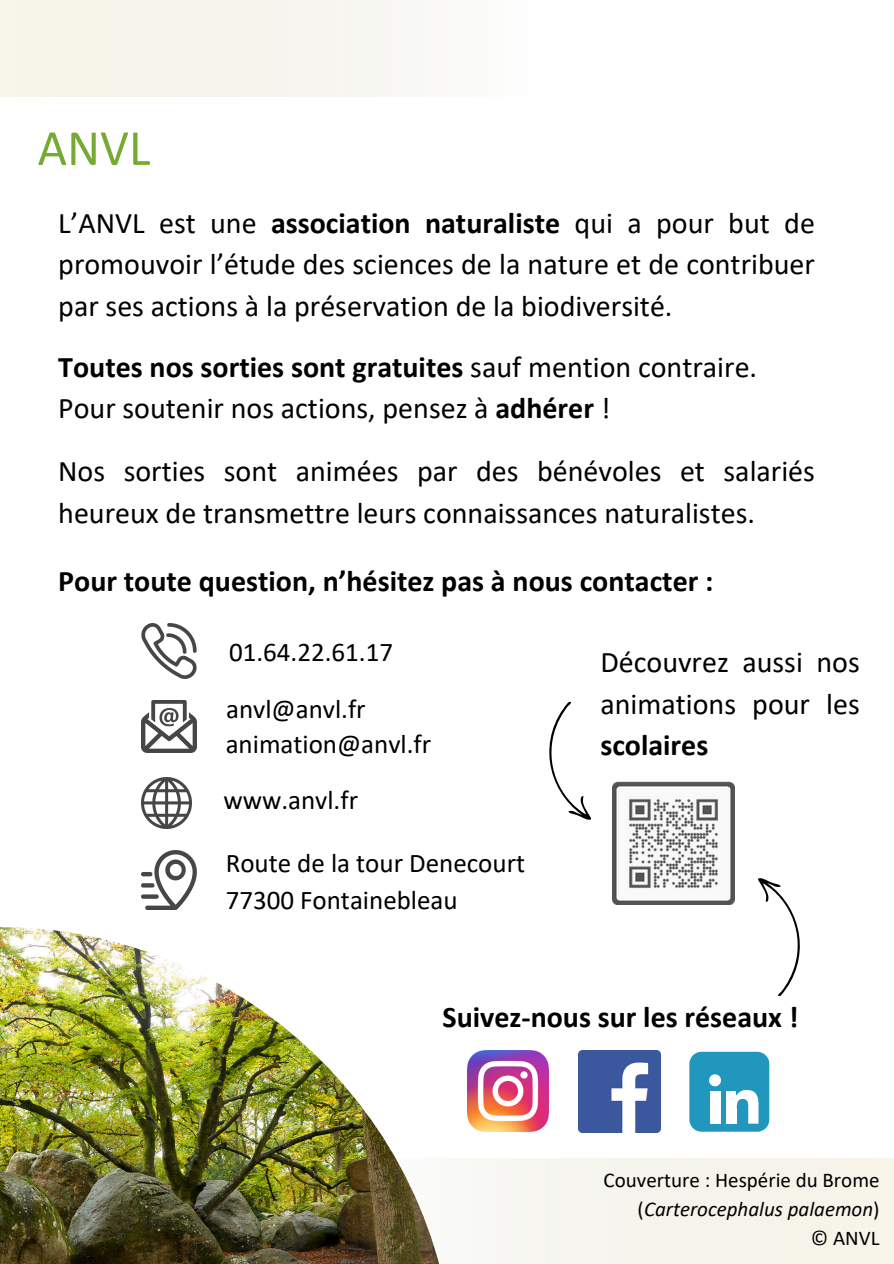
<style>
.page{position:relative;width:894px;height:1264px;background:#fff}
.page>*{position:absolute;margin:0;border:0;box-sizing:border-box;transform-origin:0 0}
.t1{font:51px "Calibri";color:#7a3}
.t2{font:30px/41.7px "Calibri";color:#000}
.t3{font:700 30px "Calibri";color:#000}
.t4{font:27px/37.2px "Calibri";color:#000}
.t5{font:21px "Calibri";color:#000}
.t6{font:italic 21px "Calibri";color:#000}
.s1{font-weight:700}
.s2{font-style:normal}
</style>
<div class="page">
<div style="left:0;top:0;width:539px;height:97px;background:linear-gradient(to right,#f4f2e5,#fafafa)"></div>
<img style="left:141px;top:623px;width:56px;height:55px">
<img style="left:141px;top:850px;width:55px;height:59px">
<img style="left:141px;top:778px;width:51px;height:50px">
<img style="left:141px;top:700px;width:55px;height:52px">
<img style="left:612px;top:781px;width:121px;height:123px">
<img style="left:0;top:927px;width:396px;height:336px">
<svg style="left:352px;top:1158px;width:541px;height:105px;fill:#f6f4eb"></svg>
<div style="left:689px;top:1051px;width:80px;height:80px;background:#2197bd;border-radius:12px"></div>
<svg style="left:709px;top:1074px;width:11px;height:12px"></svg>
<div style="left:709px;top:1090px;width:11px;height:33px;background:#fff"></div>
<div style="left:726px;top:1090px;width:10px;height:33px;background:#fff"></div>
<svg style="left:733px;top:1089px;width:26px;height:34px"></svg>
<img style="left:578px;top:1050px;width:82px;height:82px">
<img style="left:467px;top:1050px;width:81px;height:81px">
<svg style="left:549px;top:701px;width:42px;height:119px"></svg>
<svg style="left:758px;top:878px;width:42px;height:118px"></svg>
<p class="t1" style="left:38px;top:127px;width:114px">ANVL</p>
<h3 class="t2" style="left:58px;top:204px;width:758px;text-align:justify">L’ANVL est une <span class="s1">association naturaliste</span> qui a pour but de promouvoir l’étude des sciences de la nature et de contribuer par ses actions à la préservation de la biodiversité.</h3>
<h3 class="t2" style="left:58px;top:348px;width:700px"><span class="s1">Toutes nos sorties sont gratuites</span> sauf mention contraire.<br>Pour soutenir nos actions, pensez à <span class="s1">adhérer</span> !</h3>
<h3 class="t2" style="left:58px;top:453px;width:758px">Nos sorties sont animées par des bénévoles et salariés heureux de transmettre leurs connaissances naturalistes.</h3>
<h2 class="t3" style="left:58px;top:569px;width:656px">Pour toute question, n’hésitez pas à nous contacter :</h2>
<p class="t4" style="left:229px;top:636px;width:165px">01.64.22.61.17</p>
<h3 class="t4" style="left:226px;top:692px;width:141px">anvl@anvl.fr</h3>
<p class="t2" style="left:600px;top:644px;width:261px">Découvrez aussi nos animations pour les</p>
<h3 class="t4" style="left:226px;top:728px;width:207px">animation@anvl.fr</h3>
<p class="t3" style="left:600px;top:733px;width:109px">scolaires</p>
<h3 class="t4" style="left:223px;top:784px;width:136px">www.anvl.fr</h3>
<h1 class="t4" style="left:226px;top:846px;width:301px">Route de la tour Denecourt<br>77300 Fontainebleau</h1>
<p class="t3" style="left:442px;top:1004px;width:357px">Suivez-nous sur les réseaux !</p>
<p class="t5" style="left:603px;top:1171px;width:277px">Couverture : Hespérie du Brome</p>
<h3 class="t6" style="left:637px;top:1200px;width:243px"><span class="s2">(</span>Carterocephalus palaemon<span class="s2">)</span></h3>
<p class="t5" style="left:810px;top:1229px;width:70px">© ANVL</p>
</div>
